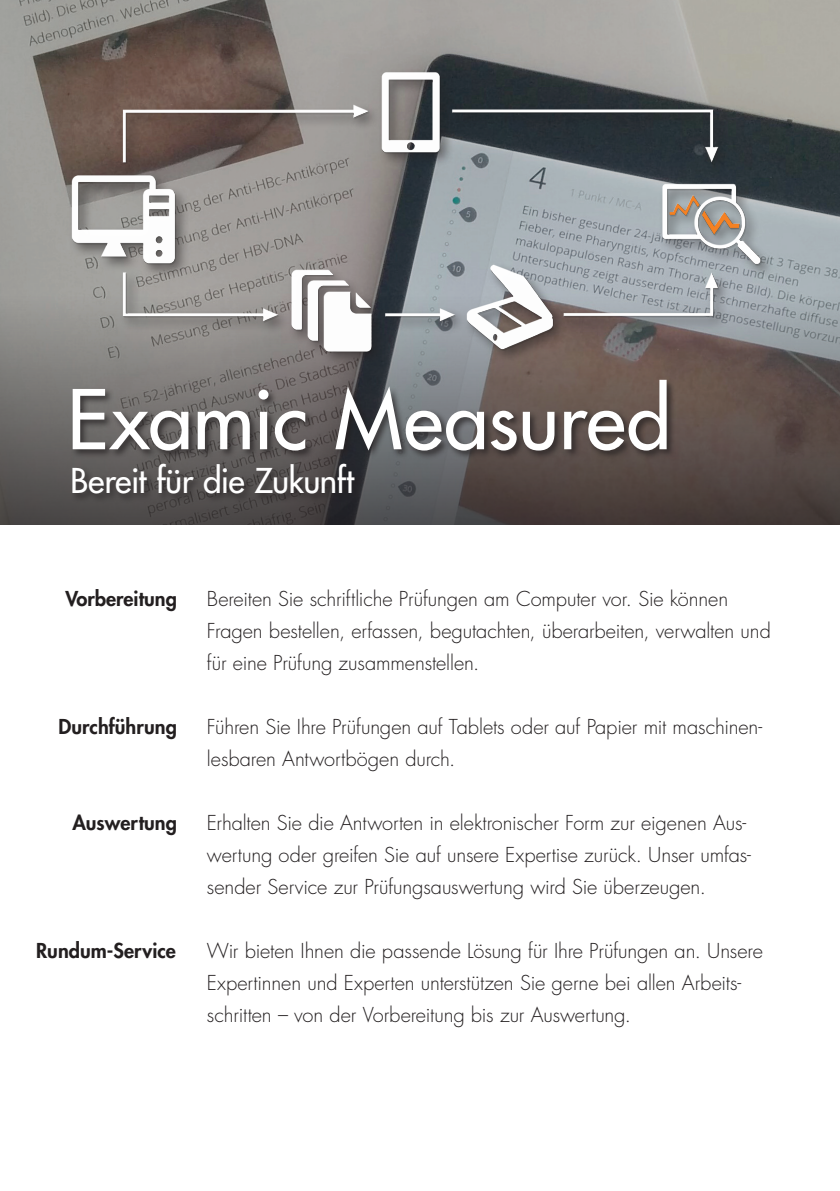
<style>
.page{position:relative;width:840px;height:1191px;background:#fff}
.page>*{position:absolute;margin:0;border:0;box-sizing:border-box;transform-origin:0 0}
.t1{font:500 80px "Futura Std";letter-spacing:-.005em;color:#fff}
.t2{font:500 33.2px "Futura Std";letter-spacing:-.02em;color:#fff}
.t3{font:300 20px/32px "Futura Std";letter-spacing:-.005em;color:#231f20}
.t4{font:800 20px "Futura Std";color:#231f20}
</style>
<div class="page">
<svg style="left:0;top:0;width:839px;height:281px;background:#92918d"></svg>
<svg style="left:0;top:281px;width:839px;height:243px;background:#625c5a"></svg>
<div style="left:71px;top:378px;width:605px;height:125px;background:#231f20;opacity:.75"></div>
<div style="left:68px;top:68px;width:705px;height:299px;background:#231f20;opacity:.5"></div>
<img style="left:69px;top:53px;width:695px;height:309px">
<h1 class="t1" style="left:67px;top:369px;width:605px">Examic Measured</h1>
<h2 class="t2" style="left:71px;top:460px;width:285px">Bereit für die Zukunft</h2>
<p class="t4" style="left:65px;top:585px;width:113px">Vorbereitung</p>
<p class="t3" style="left:207px;top:583px;width:565px">Bereiten Sie schriftliche Prüfungen am Computer vor. Sie können<br>Fragen bestellen, erfassen, begutachten, überarbeiten, verwalten und für eine Prüfung zusammenstellen.</p>
<p class="t4" style="left:59px;top:713px;width:120px">Durchführung</p>
<p class="t3" style="left:207px;top:711px;width:556px">Führen Sie Ihre Prüfungen auf Tablets oder auf Papier mit maschinen&shy;lesbaren Antwortbögen durch.</p>
<p class="t4" style="left:72px;top:809px;width:106px">Auswertung</p>
<p class="t3" style="left:207px;top:807px;width:545px">Erhalten Sie die Antworten in elektronischer Form zur eigenen Aus&shy;wertung oder greifen Sie auf unsere Expertise zurück. Unser umfas&shy;sender Service zur Prüfungsauswertung wird Sie überzeugen.</p>
<p class="t4" style="left:36px;top:938px;width:141px">Rundum-Service</p>
<p class="t3" style="left:207px;top:935px;width:557px">Wir bieten Ihnen die passende Lösung für Ihre Prüfungen an. Unsere<br>Expertinnen und Experten unterstützen Sie gerne bei allen Arbeits&shy;schritten – von der Vorbereitung bis zur Auswertung.</p>
</div>
